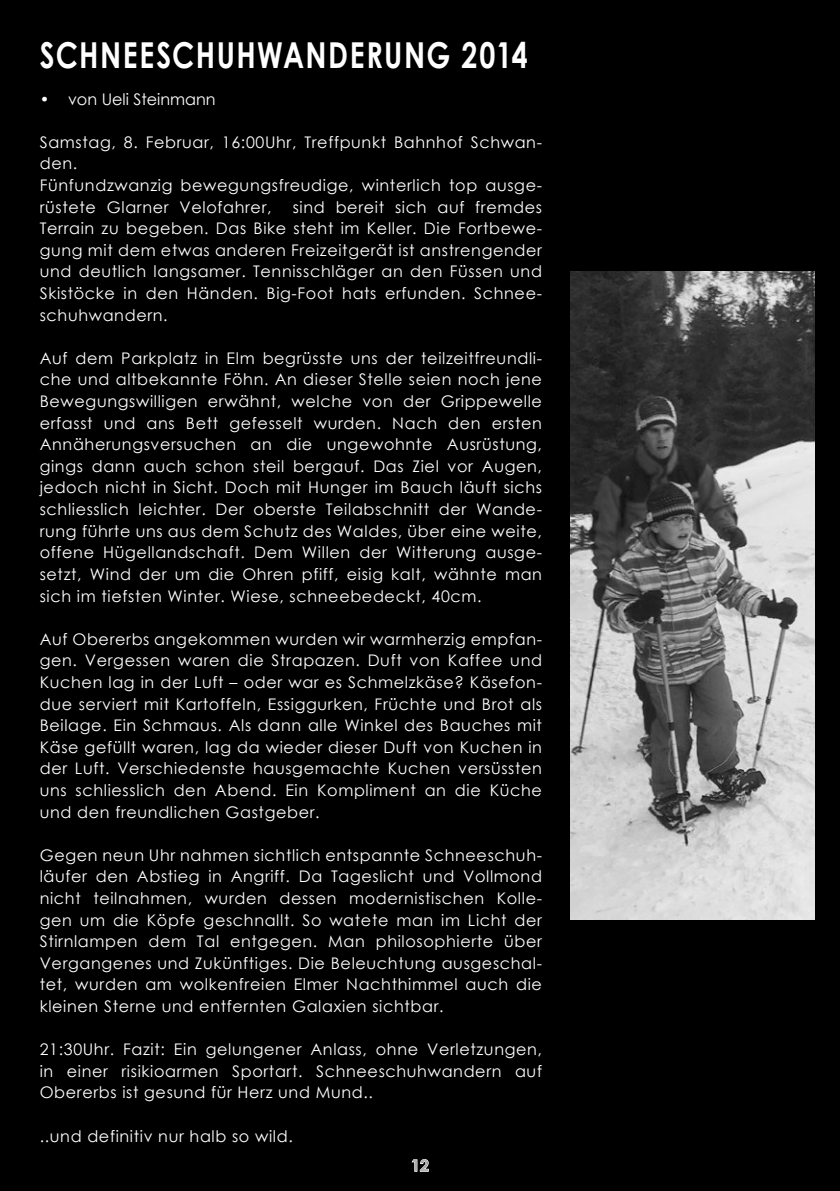
<style>
.page{position:relative;width:840px;height:1191px;background:#fff}
.page>*{position:absolute;margin:0;border:0;box-sizing:border-box;transform-origin:0 0}
.t1{font:700 35.8px "Century Gothic";letter-spacing:.055em;color:#fff;scale:.8 1}
.t2{font:16px/21.6px "Century Gothic";letter-spacing:.04em;color:#fff;text-align:justify}
.t3{font:16px "Century Gothic";color:#fff}
.t4{font:700 16px "Century Gothic";color:#b2b2b2}
</style>
<div class="page">
<div style="left:0;top:0;width:839px;height:1191px;background:#000"></div>
<img style="left:570px;top:271px;width:244px;height:648px">
<svg style="left:411px;top:1159px;width:18px;height:13px"></svg>
<h1 class="t1" style="left:40px;top:28px;width:194px">SCHNEESCHUHW</h1>
<h1 class="t1" style="left:283px;top:28px;width:307px">ANDERU NG 2014</h1>
<p class="t3" style="left:40px;top:88px;width:177px">• von Ueli Steinmann</p>
<p class="t2" style="left:40px;top:131px;width:503px;text-align:left">Samstag, 8. Februar, 16:00Uhr, Treffpunkt Bahnhof Schwan&shy;den.<br>Fünfundzwanzig bewegungsfreudige, winterlich top ausge&shy;rüstete Glarner Velofahrer,</p>
<p class="t2" style="left:40px;top:196px;width:503px;text-indent:253px">sind bereit sich auf fremdes Terrain zu begeben. Das Bike steht im Keller. Die Fortbewe&shy;gung mit dem etwas anderen Freizeitgerät ist anstrengender und deutlich langsamer. Tennisschläger an den Füssen und Skistöcke in den Händen. Big-Foot hats erfunden. Schnee&shy;schuhwandern.</p>
<p class="t2" style="left:40px;top:347px;width:503px">Auf dem Parkplatz in Elm begrüsste uns der teilzeitfreundli&shy;che und altbekannte Föhn. An dieser Stelle seien noch jene Bewegungswilligen erwähnt, welche von der Grippewelle erfasst und ans Bett gefesselt wurden. Nach den ersten Annäherungsversuchen an die ungewohnte Ausrüstung, gings dann auch schon steil bergauf. Das Ziel vor Augen, jedoch nicht in Sicht. Doch mit Hunger im Bauch läuft sichs schliesslich leichter. Der oberste Teilabschnitt der Wande&shy;rung führte uns aus dem Schutz des Waldes, über eine weite, offene Hügellandschaft. Dem Willen der Witterung ausge&shy;setzt, Wind der um die Ohren pfiff, eisig kalt, wähnte man sich im tiefsten Winter. Wiese, schneebedeckt, 40cm.</p>
<p class="t2" style="left:40px;top:628px;width:503px">Auf Obererbs angekommen wurden wir warmherzig empfan&shy;gen. Vergessen waren die Strapazen. Duft von Kaffee und Kuchen lag in der Luft – oder war es Schmelzkäse? Käsefon&shy;due serviert mit Kartoffeln, Essiggurken, Früchte und Brot als Beilage. Ein Schmaus. Als dann alle Winkel des Bauches mit Käse gefüllt waren, lag da wieder dieser Duft von Kuchen in der Luft. Verschiedenste hausgemachte Kuchen versüssten uns schliesslich den Abend. Ein Kompliment an die Küche und den freundlichen Gastgeber.</p>
<p class="t2" style="left:40px;top:844px;width:503px">Gegen neun Uhr nahmen sichtlich entspannte Schneeschuh&shy;läufer den Abstieg in Angriff. Da Tageslicht und Vollmond nicht teilnahmen, wurden dessen modernistischen Kolle&shy;gen um die Köpfe geschnallt. So watete man im Licht der Stirnlampen dem Tal entgegen. Man philosophierte über Vergangenes und Zukünftiges. Die Beleuchtung ausgeschal&shy;tet, wurden am wolkenfreien Elmer Nachthimmel auch die kleinen Sterne und entfernten Galaxien sichtbar.</p>
<p class="t2" style="left:40px;top:1038px;width:503px">21:30Uhr. Fazit: Ein gelungener Anlass, ohne Verletzungen, in einer risikioarmen Sportart. Schneeschuhwandern auf Obererbs ist gesund für Herz und Mund..</p>
<p class="t2" style="left:40px;top:1124px;width:254px">..und definitiv nur halb so wild.</p>
<p class="t4" style="left:411px;top:1153px;width:19px">12</p>
</div>
